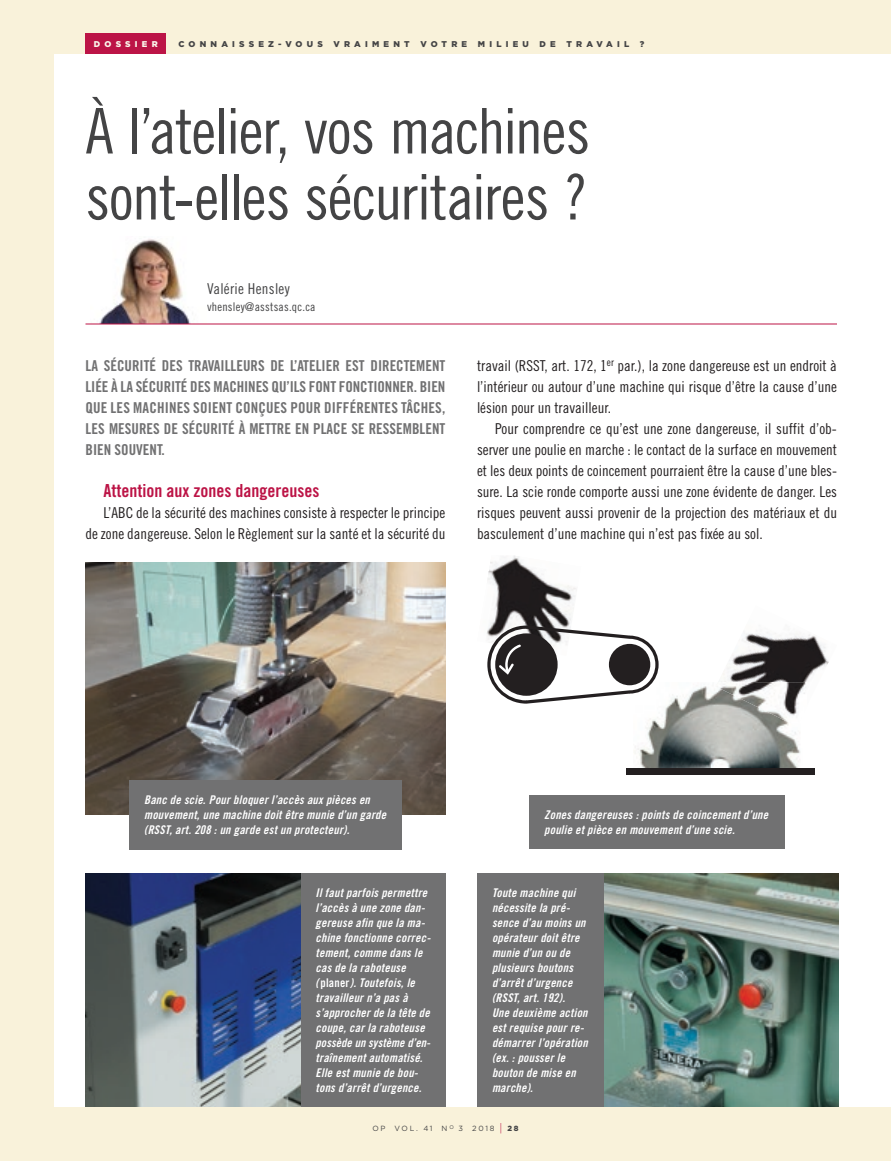
<style>
.page{position:relative;width:891px;height:1161px;background:#f9f2da}
.page>*{position:absolute;margin:0;border:0;box-sizing:border-box;transform-origin:0 0}
.t1{font:63px/66px "Trade Gothic LT Pro Cn 18";letter-spacing:-.02em;color:#444445}
.DOSSIER-titres{font:18px "Trade Gothic LT Pro Bd Cn 20";color:#bc1446}
.t2{font:15px/21px "Trade Gothic LT Pro Cn 18";color:#231f20;text-align:justify}
.DOSSIER-intro{font:15px/21px "Trade Gothic LT Pro Bd Cn 20";color:#717172;text-align:justify}
.t3{font:15px "Trade Gothic LT Pro Cn 18";letter-spacing:.02em;color:#444445}
.PHOTOS-legendes{font:12px/15px "Trade Gothic LT Pro Bd Cn 20 Obl";letter-spacing:.02em;color:#fff}
.t4{font:12px "Trade Gothic LT Pro Cn 18";letter-spacing:.02em;color:#444445}
.t5{font:900 8.4px "Gotham";letter-spacing:.5em;color:#444445}
.t6{font:900 8.4px "Gotham";letter-spacing:.5em;color:#fbf8ec}
.t7{font:7.5px "Gotham";letter-spacing:.225em;color:#444445}
.s1{font-family:"Trade Gothic LT Pro Bd Cn 20"}
.s2{font-size:11.25px;color:#bc1446}
.s3{font-weight:900}
</style>
<div class="page">
<div style="left:54px;top:54px;width:837px;height:1053px;background:#fff"></div>
<div style="left:86px;top:34px;width:80px;height:20px;background:#bc1446"></div>
<img style="left:90px;top:239px;width:116px;height:85px">
<hr style="left:86px;top:324px;width:751px;height:1px;background:#bc1446">
<img style="left:86px;top:563px;width:360px;height:251px">
<img style="left:635px;top:686px;width:165px;height:82px">
<div style="left:626px;top:768px;width:188px;height:7px;background:#231f20"></div>
<img style="left:721px;top:632px;width:108px;height:50px">
<img style="left:716px;top:682px;width:90px;height:44px">
<img style="left:487px;top:555px;width:90px;height:71px">
<svg style="left:487px;top:626px;width:172px;height:78px"></svg>
<img style="left:86px;top:873px;width:215px;height:234px">
<img style="left:604px;top:873px;width:235px;height:234px">
<div style="left:129px;top:780px;width:273px;height:69px;background:#717172"></div>
<div style="left:301px;top:873px;width:145px;height:234px;background:#717172"></div>
<div style="left:477px;top:873px;width:127px;height:234px;background:#717172"></div>
<div style="left:529px;top:795px;width:256px;height:54px;background:#717172"></div>
<p class="t6" style="left:94px;top:38px;width:65px">DOSSIER</p>
<p class="t5" style="left:178px;top:38px;width:146px">CONNAISSEZ-VOUS</p>
<p class="t5" style="left:334px;top:38px;width:78px">VRAIMENT</p>
<p class="t5" style="left:420px;top:38px;width:48px">VOTRE</p>
<p class="t5" style="left:478px;top:38px;width:52px">MILIEU</p>
<p class="t5" style="left:540px;top:38px;width:18px">D E</p>
<p class="t5" style="left:567px;top:38px;width:64px">TRAVAIL</p>
<p class="t5" style="left:640px;top:38px;width:6px">?</p>
<p class="t1" style="left:86px;top:97px;width:506px">À l’atelier, vos machines sont-elles sécuritaires ?</p>
<p class="t3" style="left:207px;top:280px;width:84px">Valérie Hensley</p>
<p class="t4" style="left:207px;top:299px;width:110px">vhensley@asstsas.qc.ca</p>
<p class="DOSSIER-intro" style="left:86px;top:355px;width:361px">LA SÉCURITÉ DES TRAVAILLEURS DE L’ATELIER EST DIRECTEMENT LIÉE À LA SÉCURITÉ DES MACHINES QU’ILS FONT FONCTIONNER. BIEN QUE LES MACHINES SOIENT CONÇUES POUR DIFFÉRENTES TÂCHES, LES MESURES DE SÉCURITÉ À METTRE EN PLACE SE RESSEMBLENT BIEN SOUVENT.</p>
<p class="DOSSIER-titres" style="left:104px;top:479px;width:217px">Attention aux zones dangereuses</p>
<p class="t2" style="left:86px;top:502px;width:362px;text-align:right">L’ABC de la sécurité des machines consiste à respecter le principe<br>de zone dangereuse. Selon le Règlement sur la santé et la sécurité du</p>
<p class="t2" style="left:477px;top:355px;width:362px">travail (RSST, art. 172, 1<sup>er</sup> par.), la zone dangereuse est un endroit à l’intérieur ou autour d’une machine qui risque d’être la cause d’une lésion pour un travailleur.</p>
<p class="t2" style="left:477px;top:418px;width:362px;text-indent:18px">Pour comprendre ce qu’est une zone dangereuse, il suffit d’ob&shy;server une poulie en marche : le contact de la surface en mouvement et les deux points de coincement pourraient être la cause d’une bles&shy;sure. La scie ronde comporte aussi une zone évidente de danger. Les risques peuvent aussi provenir de la projection des matériaux et du basculement d’une machine qui n’est pas fixée au sol.</p>
<p class="PHOTOS-legendes" style="left:144px;top:792px;width:244px">Banc de scie. Pour bloquer l’accès aux pièces en mouvement, une machine doit être munie d’un garde (RSST, art. 208 : un garde est un protecteur).</p>
<p class="PHOTOS-legendes" style="left:544px;top:807px;width:225px">Zones dangereuses : points de coincement d’une poulie et pièce en mouvement d’une scie.</p>
<p class="PHOTOS-legendes" style="left:316px;top:885px;width:117px">Il faut parfois permettre l’accès à une zone dan&shy;gereuse afin que la ma&shy;chine fonctionne correc&shy;tement, comme dans le cas de la raboteuse (<span class="s1">planer</span>). Toutefois, le travailleur n’a pas à s’approcher de la tête de coupe, car la raboteuse possède un système d’en&shy;traînement automatisé.<br>Elle est munie de bou&shy;tons d’arrêt d’urgence.</p>
<p class="PHOTOS-legendes" style="left:492px;top:885px;width:97px">Toute machine qui nécessite la pré&shy;sence d’au moins un opérateur doit être munie d’un ou de plusieurs boutons d’arrêt d’urgence (RSST, art. 192).<br>Une deuxième action est requise pour re&shy;démarrer l’opération (ex. : pousser le bouton de mise en marche).</p>
<p class="t7" style="left:372px;top:1124px;width:148px">OP VOL. 41 N<sup>O</sup> 3 2018 <span class="s2">|</span> <span class="s3">28</span></p>
</div>
